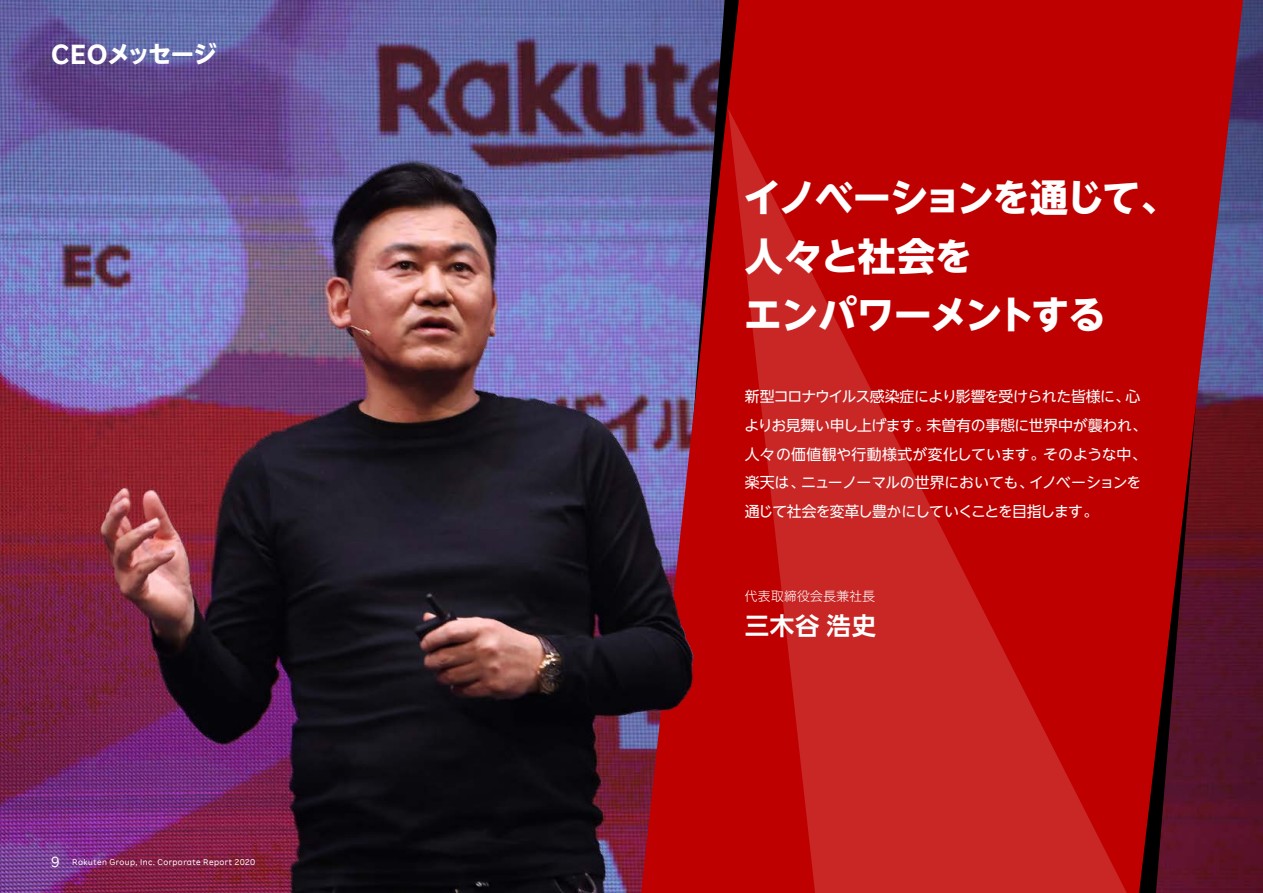
<style>
.page{position:relative;width:1263px;height:893px;background:#fff}
.page>*{position:absolute;margin:0;border:0;box-sizing:border-box;transform-origin:0 0}
.t1{font:700 38.25px/58.5px "UD Shin Go NT Pro";letter-spacing:-.045em;color:#fff}
.t2{font:700 24.45px "UD Shin Go NT Pro De";letter-spacing:.025em;color:#fff}
.t3{font:700 23.4px "UD Shin Go NT Pro";letter-spacing:-.06em;color:#fff}
.t4{font:14.85px/28.7px "UD Shin Go NT Pro";letter-spacing:-.025em;color:#fff}
.t5{font:300 12.75px "UD Shin Go NT Pro";letter-spacing:.025em;color:#fff}
.t6{font:8.55px "Rakuten Sans";letter-spacing:.05em;color:#fff}
.s1{font-family:"Rakuten Sans";font-size:28.05px}
.s2{font-size:14.85px}
</style>
<div class="page">
<img style="left:1243px;top:0;width:20px;height:893px">
<svg style="left:736px;top:0;width:507px;height:893px;fill:#bf0000"></svg>
<svg style="left:736px;top:108px;width:391px;height:785px;fill:#bf0000"></svg>
<img style="left:0;top:0;width:736px;height:893px">
<h3 class="t3" style="left:51px;top:35px;width:167px"><span class="s1">CEO</span>メッセージ</h3>
<p class="t6" style="left:51px;top:857px;width:206px"><span class="s2">9</span> Rakuten Group, Inc. Corporate Report 2020</p>
<h1 class="t1" style="left:743px;top:167px;width:437px">イノベーションを通じて、人々と社会を<br>エンパワーメントする</h1>
<p class="t4" style="left:744px;top:382px;width:405px">新型コロナウイルス感染症により影響を受けられた皆様に、心よりお見舞い申し上げます。未曽有の事態に世界中が襲われ、人々の価値観や行動様式が変化しています。そのような中、楽天は、ニューノーマルの世界においても、イノベーションを通じて社会を変革し豊かにしていくことを目指します。</p>
<p class="t5" style="left:745px;top:586px;width:132px">代表取締役会長兼社長</p>
<h2 class="t2" style="left:745px;top:606px;width:133px">三木谷浩史</h2>
</div>
